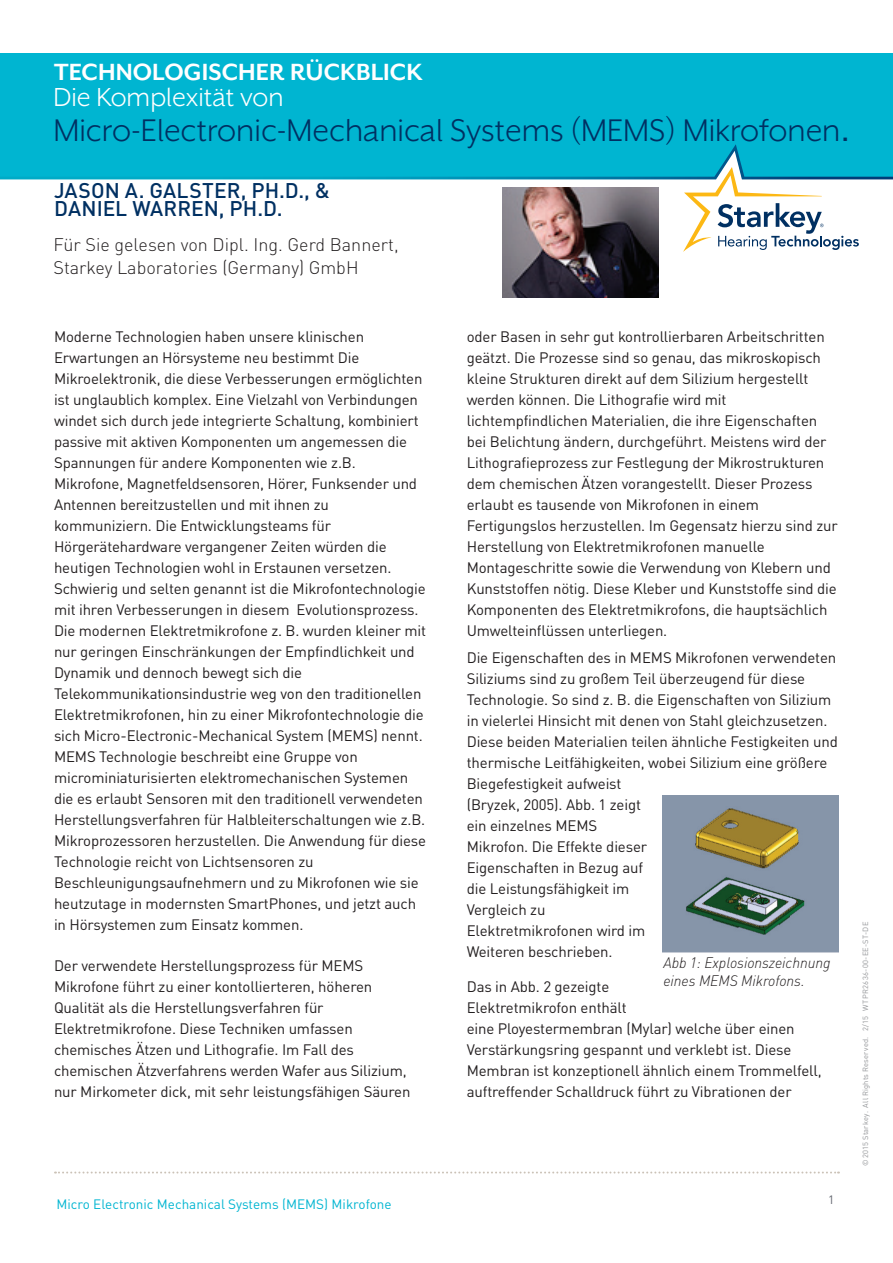
<style>
.page{position:relative;width:893px;height:1263px;background:#fff}
.page>*{position:absolute;margin:0;border:0;box-sizing:border-box;transform-origin:0 0}
.t1{font:36px "Mr Eaves XL San OT";color:#003062}
.t2{font:30px "Mr Eaves XL San OT";color:#fff}
.t3{font:700 27px "Mr Eaves XL San OT";letter-spacing:.005em;color:#fff}
.t4{font:500 21px/18px "DINOT";letter-spacing:.005em;color:#003062}
.t5{font:300 18px/22.5px "DINOT";color:#231f20}
.t6{font:15px/21px "DINOT";letter-spacing:-.01em;color:#231f20}
.t7{font:italic 300 15px/18px "DINOT";letter-spacing:-.005em;color:#231f20}
.t8{font:13.5px "DINOT";color:#00b5d1}
.t9{font:12px "DINOT";color:#62666f}
.t10{font:7.5px "DINOT";letter-spacing:.03em;color:#939598}
.s1{font-family:"DINOT"}
</style>
<div class="page">
<svg style="left:55px;top:1171px;width:784px;height:2px"></svg>
<div style="left:0;top:53px;width:893px;height:125px;background:#00b5d1"></div>
<svg style="left:0;top:144px;width:893px;height:108px"></svg>
<img style="left:502px;top:187px;width:156px;height:110px">
<img style="left:663px;top:795px;width:176px;height:157px">
<h3 class="t3" style="left:54px;top:56px;width:370px">TECHNOLOGISCHER RÜCKBLICK</h3>
<h2 class="t2" style="left:53px;top:82px;width:232px">Die Komplexität von</h2>
<h1 class="t1" style="left:53px;top:112px;width:798px">Micro-Electronic-Mechanical Systems (MEMS) Mikrofonen<span class="s1">.</span></h1>
<h3 class="t4" style="left:54px;top:181px;width:278px">JASON A. GALSTER, PH.D., &amp;<br>DANIEL WARREN, PH.D.</h3>
<p class="t5" style="left:53px;top:233px;width:347px">Für Sie gelesen von Dipl. Ing. Gerd Bannert,<br>Starkey Laboratories (Germany) GmbH</p>
<p class="t6" style="left:54px;top:325px;width:374px">Moderne Technologien haben unsere klinischen Erwartungen an Hörsysteme neu bestimmt Die Mikroelektronik, die diese Verbesserungen ermöglichten ist unglaublich komplex. Eine Vielzahl von Verbindungen windet sich durch jede integrierte Schaltung, kombiniert passive mit aktiven Komponenten um angemessen die Spannungen für andere Komponenten wie z.B.<br>Mikrofone, Magnetfeldsensoren, Hörer, Funksender und Antennen bereitzustellen und mit ihnen zu kommuniziern. Die Entwicklungsteams für Hörgerätehardware vergangener Zeiten würden die heutigen Technologien wohl in Erstaunen versetzen.<br>Schwierig und selten genannt ist die Mikrofontechnologie mit ihren Verbesserungen in diesem Evolutionsprozess.<br>Die modernen Elektretmikrofone z. B. wurden kleiner mit nur geringen Einschränkungen der Empfindlichkeit und Dynamik und dennoch bewegt sich die Telekommunikationsindustrie weg von den traditionellen Elektretmikrofonen, hin zu einer Mikrofontechnologie die sich Micro-Electronic-Mechanical System (MEMS) nennt.<br>MEMS Technologie beschreibt eine Gruppe von microminiaturisierten elektromechanischen Systemen die es erlaubt Sensoren mit den traditionell verwendeten Herstellungsverfahren für Halbleiterschaltungen wie z.B.<br>Mikroprozessoren herzustellen. Die Anwendung für diese Technologie reicht von Lichtsensoren zu Beschleunigungsaufnehmern und zu Mikrofonen wie sie heutzutage in modernsten SmartPhones, und jetzt auch in Hörsystemen zum Einsatz kommen.</p>
<p class="t6" style="left:54px;top:955px;width:358px">Der verwendete Herstellungsprozess für MEMS Mikrofone führt zu einer kontollierteren, höheren Qualität als die Herstellungsverfahren für Elektretmikrofone. Diese Techniken umfassen chemisches Ätzen und Lithografie. Im Fall des chemischen Ätzverfahrens werden Wafer aus Silizium, nur Mirkometer dick, mit sehr leistungsfähigen Säuren</p>
<p class="t6" style="left:467px;top:325px;width:373px">oder Basen in sehr gut kontrollierbaren Arbeitschritten geätzt. Die Prozesse sind so genau, das mikroskopisch kleine Strukturen direkt auf dem Silizium hergestellt werden können. Die Lithografie wird mit lichtempfindlichen Materialien, die ihre Eigenschaften bei Belichtung ändern, durchgeführt. Meistens wird der Lithografieprozess zur Festlegung der Mikrostrukturen dem chemischen Ätzen vorangestellt. Dieser Prozess erlaubt es tausende von Mikrofonen in einem Fertigungslos herzustellen. Im Gegensatz hierzu sind zur Herstellung von Elektretmikrofonen manuelle Montageschritte sowie die Verwendung von Klebern und Kunststoffen nötig. Diese Kleber und Kunststoffe sind die Komponenten des Elektretmikrofons, die hauptsächlich Umwelteinflüssen unterliegen.</p>
<p class="t6" style="left:467px;top:647px;width:373px">Die Eigenschaften des in MEMS Mikrofonen verwendeten Siliziums sind zu großem Teil überzeugend für diese Technologie. So sind z. B. die Eigenschaften von Silizium in vielerlei Hinsicht mit denen von Stahl gleichzusetzen.<br>Diese beiden Materialien teilen ähnliche Festigkeiten und thermische Leitfähigkeiten, wobei Silizium eine größere Biegefestigkeit aufweist<br>(Bryzek, 2005). Abb. 1 zeigt<br>ein einzelnes MEMS<br>Mikrofon. Die Effekte dieser<br>Eigenschaften in Bezug auf<br>die Leistungsfähigkeit im<br>Vergleich zu<br>Elektretmikrofonen wird im<br>Weiteren beschrieben.</p>
<p class="t6" style="left:467px;top:976px;width:356px">Das in Abb. 2 gezeigte<br>Elektretmikrofon enthält<br>eine Ployestermembran (Mylar) welche über einen Verstärkungsring gespannt und verklebt ist. Diese Membran ist konzeptionell ähnlich einem Trommelfell, auftreffender Schalldruck führt zu Vibrationen der</p>
<p class="t7" style="left:663px;top:954px;width:168px">Abb 1: Explosionszeichnung eines MEMS Mikrofons.</p>
<p class="t8" style="left:56px;top:1196px;width:337px">Micro Electronic Mechanical Systems (MEMS) Mikrofone</p>
<p class="t9" style="left:828px;top:1192px;width:8px">1</p>
<p class="t10" style="left:861px;top:1166px;width:246px;rotate:-90deg">© 2015 Starkey. All Rights Reserved. 2/15 WTPR2636-00-EE-ST-DE</p>
</div>
